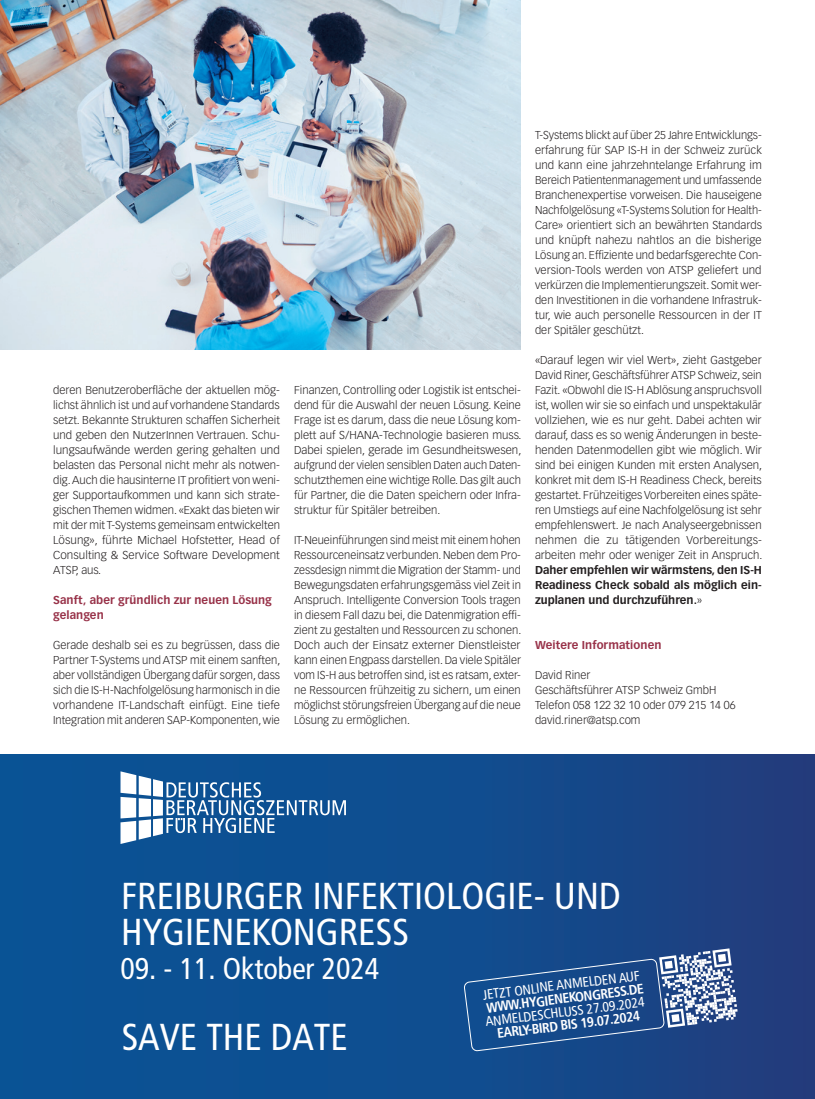
<style>
.page{position:relative;width:815px;height:1099px;background:#fff}
.page>*{position:absolute;margin:0;border:0;box-sizing:border-box;transform-origin:0 0}
.t1{font:condensed 37.5px/36px "Frutiger LT";color:#fff}
.t2{font:condensed 30px "Frutiger LT";color:#fff}
.t3{font:condensed 13.75px/27px "Frutiger LT";color:#fff}
.t4{font:700 condensed 13.75px/26.6px "Frutiger LT";color:#fff;text-align:center}
.Lauftext{font:300 11.25px/15px "Vectora LT Std";color:#231f20;text-align:justify}
.ZT_MM{font:700 11.25px/15px "Vectora LT Std";letter-spacing:.005em;color:#983249}
.s1{font-weight:700}
</style>
<div class="page">
<div style="left:0;top:754px;width:815px;height:344px;background:linear-gradient(to right,#065699,#1e4080)"></div>
<svg style="left:121px;top:771px;width:225px;height:73px"></svg>
<svg style="left:464px;top:948px;width:274px;height:104px;background:#2e5a94"></svg>
<img style="left:0;top:0;width:521px;height:349px">
<p class="Lauftext" style="left:53px;top:383px;width:228px">deren Benutzeroberfläche der aktuellen mög&shy;lichst ähnlich ist und auf vorhandene Standards setzt. Bekannte Strukturen schaffen Sicherheit und geben den NutzerInnen Vertrauen. Schu&shy;lungsaufwände werden gering gehalten und belasten das Personal nicht mehr als notwen&shy;dig. Auch die hausinterne IT profitiert von weni&shy;ger Supportaufkommen und kann sich strate&shy;gischen Themen widmen. «Exakt das bieten wir mit der mit T-Systems gemeinsam entwickelten Lösung», führte Michael Hofstetter, Head of Consulting &amp; Service Software Development ATSP, aus.</p>
<p class="ZT_MM" style="left:53px;top:593px;width:220px">Sanft, aber gründlich zur neuen Lösung gelangen</p>
<p class="Lauftext" style="left:53px;top:638px;width:229px">Gerade deshalb sei es zu begrüssen, dass die Partner T-Systems und ATSP mit einem sanften, aber vollständigen Übergang dafür sorgen, dass sich die IS-H-Nachfolgelösung harmonisch in die vorhandene IT-Landschaft einfügt. Eine tiefe Integration mit anderen SAP-Komponenten, wie</p>
<p class="Lauftext" style="left:294px;top:383px;width:229px">Finanzen, Controlling oder Logistik ist entschei&shy;dend für die Auswahl der neuen Lösung. Keine Frage ist es darum, dass die neue Lösung kom&shy;plett auf S/HANA-Technologie basieren muss.<br>Dabei spielen, gerade im Gesundheitswesen, aufgrund der vielen sensiblen Daten auch Daten&shy;schutzthemen eine wichtige Rolle. Das gilt auch für Partner, die die Daten speichern oder Infra&shy;struktur für Spitäler betreiben.</p>
<p class="Lauftext" style="left:294px;top:533px;width:229px">IT-Neueinführungen sind meist mit einem hohen Ressourceneinsatz verbunden. Neben dem Pro&shy;zessdesign nimmt die Migration der Stamm- und Bewegungsdaten erfahrungsgemäss viel Zeit in Anspruch. Intelligente Conversion Tools tragen in diesem Fall dazu bei, die Datenmigration effi&shy;zient zu gestalten und Ressourcen zu schonen.<br>Doch auch der Einsatz externer Dienstleister kann einen Engpass darstellen. Da viele Spitäler vom IS-H aus betroffen sind, ist es ratsam, exter&shy;ne Ressourcen frühzeitig zu sichern, um einen möglichst störungsfreien Übergang auf die neue Lösung zu ermöglichen.</p>
<p class="Lauftext" style="left:535px;top:128px;width:228px">T-Systems blickt auf über 25 Jahre Entwicklungs&shy;erfahrung für SAP IS-H in der Schweiz zurück und kann eine jahrzehntelange Erfahrung im Bereich Patientenmanagement und umfassende Branchenexpertise vorweisen. Die hauseigene Nachfolgelösung «T-Systems Solution for Health-Care» orientiert sich an bewährten Standards und knüpft nahezu nahtlos an die bisherige Lösung an. Effiziente und bedarfsgerechte Con&shy;version-Tools werden von ATSP geliefert und verkürzen die Implementierungszeit. Somit wer&shy;den Investitionen in die vorhandene Infrastruk&shy;tur, wie auch personelle Ressourcen in der IT der Spitäler geschützt.</p>
<p class="Lauftext" style="left:535px;top:353px;width:229px">«Darauf legen wir viel Wert», zieht Gastgeber David Riner, Geschäftsführer ATSP Schweiz, sein Fazit. «Obwohl die IS-H Ablösung anspruchsvoll ist, wollen wir sie so einfach und unspektakulär vollziehen, wie es nur geht. Dabei achten wir darauf, dass es so wenig Änderungen in beste&shy;henden Datenmodellen gibt wie möglich. Wir sind bei einigen Kunden mit ersten Analysen, konkret mit dem IS-H Readiness Check, bereits gestartet. Frühzeitiges Vorbereiten eines späte&shy;ren Umstiegs auf eine Nachfolgelösung ist sehr empfehlenswert. Je nach Analyseergebnissen nehmen die zu tätigenden Vorbereitungs&shy;arbeiten mehr oder weniger Zeit in Anspruch.<br><span class="s1">Daher empfehlen wir wärmstens, den IS-H Readiness Check sobald als möglich ein&shy;zuplanen und durchzuführen.</span>»</p>
<p class="ZT_MM" style="left:535px;top:638px;width:128px">Weitere Informationen</p>
<p class="Lauftext" style="left:535px;top:668px;width:57px">David Riner</p>
<p class="Lauftext" style="left:535px;top:683px;width:183px">Geschäftsführer ATSP Schweiz GmbH</p>
<p class="Lauftext" style="left:535px;top:698px;width:202px">Telefon 058 122 32 10 oder 079 215 14 06</p>
<p class="Lauftext" style="left:535px;top:713px;width:107px">david.riner@atsp.com</p>
<p class="t1" style="left:121px;top:878px;width:501px">FREIBURGER INFEKTIOLOGIE- UND<br>HYGIENEKONGRESS</p>
<p class="t4" style="left:485px;top:994px;width:160px;rotate:-7deg">WWW.HYGIENEKONGRESS.DE<br>EARLY-BIRD BIS 19.07.2024</p>
<p class="t2" style="left:120px;top:950px;width:260px">09. - 11. Oktober 2024</p>
<p class="t3" style="left:481px;top:981px;width:161px;rotate:-7deg">JETZT ONLINE ANMELDEN AUF<br>ANMELDESCHLUSS 27.09.2024</p>
<p class="t1" style="left:122px;top:1019px;width:228px">SAVE THE DATE</p>
</div>
